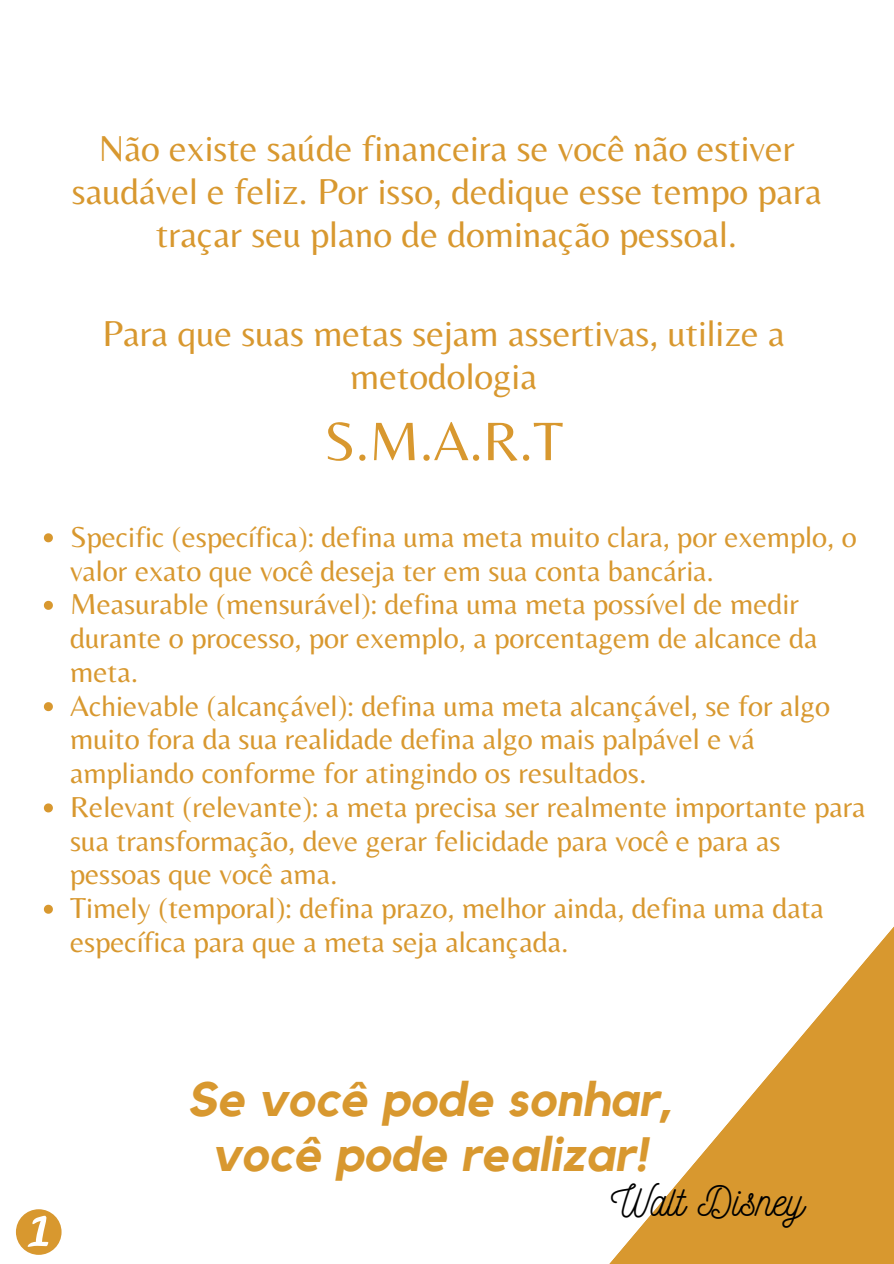
<style>
.page{position:relative;width:894px;height:1264px;background:#fff}
.page>*{position:absolute;margin:0;border:0;box-sizing:border-box;transform-origin:0 0}
.t1{font:56.25px "Belleza";color:#d8982f}
.t2{font:italic 700 48px/55.5px "Kollektif";color:#d8982f;text-align:center}
.t3{font:42px "Nickainley";color:#000}
.t4{font:37.5px/42.8px "Belleza";color:#d8982f;text-align:center}
.t5{font:30px/33.8px "Belleza";color:#d8982f}
</style>
<div class="page">
<svg style="left:610px;top:928px;width:283px;height:335px"></svg>
<svg style="left:44px;top:533px;width:9px;height:9px"></svg>
<svg style="left:44px;top:601px;width:9px;height:9px"></svg>
<svg style="left:44px;top:702px;width:9px;height:9px"></svg>
<svg style="left:44px;top:803px;width:9px;height:9px"></svg>
<svg style="left:44px;top:904px;width:9px;height:9px"></svg>
<svg style="left:16px;top:1209px;width:46px;height:45px"></svg>
<h4 class="t4" style="left:72px;top:127px;width:751px">Não existe saúde financeira se você não estiver saudável e feliz. Por isso, dedique esse tempo para traçar seu plano de dominação pessoal.</h4>
<h3 class="t4" style="left:102px;top:311px;width:683px">Para que suas metas sejam assertivas, utilize a metodologia</h3>
<h2 class="t1" style="left:324px;top:408px;width:241px">S.M.A.R.T</h2>
<h4 class="t5" style="left:70px;top:519px;width:787px">Specific (específica): defina uma meta muito clara, por exemplo, o valor exato que você deseja ter em sua conta bancária.</h4>
<h1 class="t5" style="left:70px;top:587px;width:748px">Measurable (mensurável): defina uma meta possível de medir durante o processo, por exemplo, a porcentagem de alcance da meta.</h1>
<p class="t5" style="left:70px;top:688px;width:761px">Achievable (alcançável): defina uma meta alcançável, se for algo muito fora da sua realidade defina algo mais palpável e vá ampliando conforme for atingindo os resultados.</p>
<p class="t5" style="left:70px;top:789px;width:796px">Relevant (relevante): a meta precisa ser realmente importante para sua transformação, deve gerar felicidade para você e para as pessoas que você ama.</p>
<p class="t5" style="left:70px;top:890px;width:755px">Timely (temporal): defina prazo, melhor ainda, defina uma data específica para que a meta seja alcançada.</p>
<p class="t2" style="left:187px;top:1073px;width:487px">Se você pode sonhar, você pode realizar!</p>
<p class="t3" style="left:611px;top:1173px;width:195px">Walt Disney</p>
</div>
